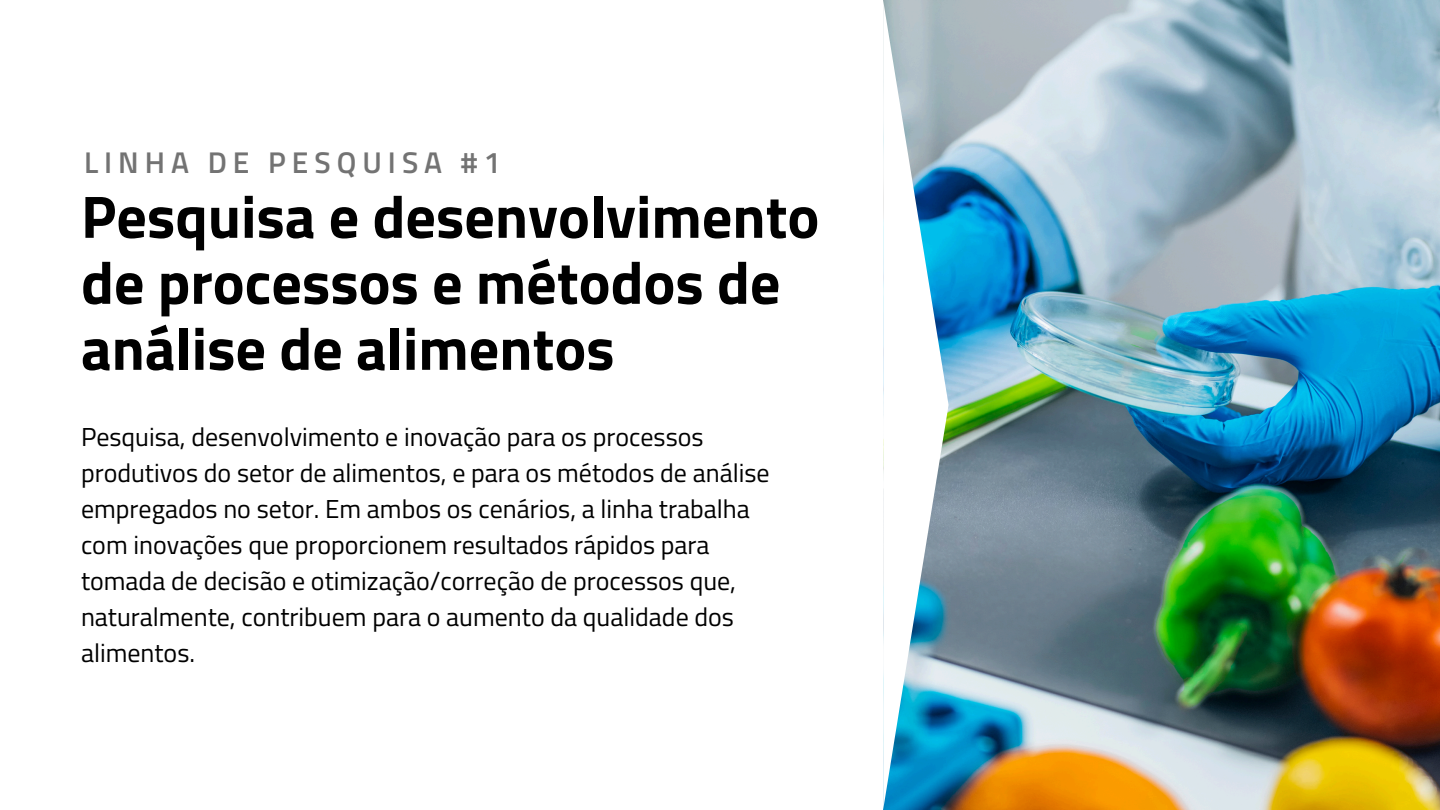
<style>
.page{position:relative;width:1440px;height:810px;background:#fff}
.page>*{position:absolute;margin:0;border:0;box-sizing:border-box;transform-origin:0 0}
.t1{font:700 60px/66px "Titillium Web";color:#000}
.t2{font:600 30px "Titillium Web";letter-spacing:.2em;color:#737373}
.t3{font:26px/36px "Titillium Web";color:#000}
</style>
<div class="page">
<img style="left:949px;top:0;width:491px;height:810px">
<svg style="left:883px;top:0;width:66px;height:810px"></svg>
<h2 class="t2" style="left:84px;top:139px;width:418px">LINHA DE PESQUISA #1</h2>
<h1 class="t1" style="left:81px;top:182px;width:740px">Pesquisa e desenvolvimento de processos e métodos de análise de alimentos</h1>
<p class="t3" style="left:81px;top:419px;width:690px">Pesquisa, desenvolvimento e inovação para os processos produtivos do setor de alimentos, e para os métodos de análise empregados no setor. Em ambos os cenários, a linha trabalha com inovações que proporcionem resultados rápidos para tomada de decisão e otimização/correção de processos que, naturalmente, contribuem para o aumento da qualidade dos alimentos.</p>
</div>
